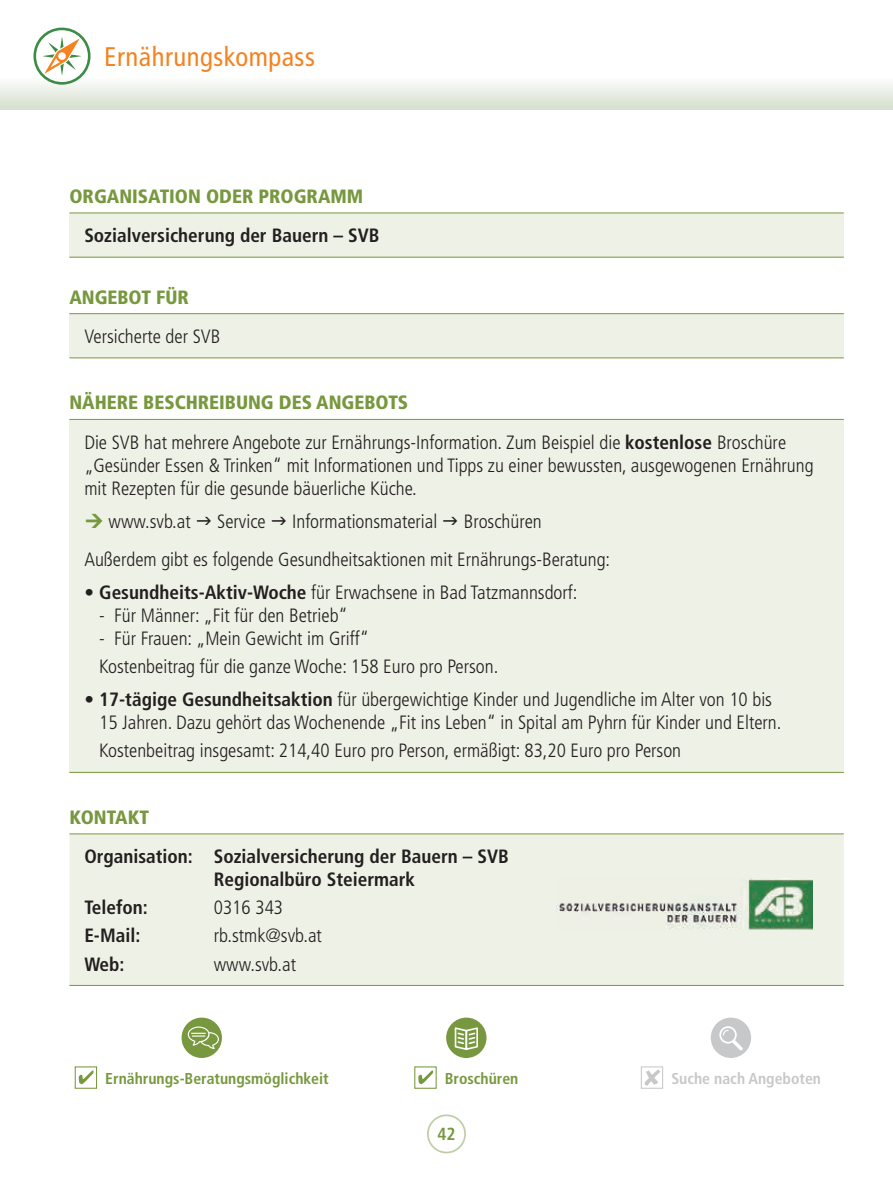
<style>
.page{position:relative;width:893px;height:1191px;background:#fff}
.page>*{position:absolute;margin:0;border:0;box-sizing:border-box;transform-origin:0 0}
.t1{font:condensed 26.95px "Frutiger";letter-spacing:.02em;color:#f58220}
.t2{font:300 condensed 19.25px/23.1px "Frutiger";color:#231f20}
.t3{font:700 condensed 19.25px/23.1px "Frutiger";color:#231f20}
.t4{font:900 condensed 19.25px "Frutiger";color:#77983e}
.t5{font:700 condensed 17.5px "Frutiger";color:#77983e}
.t6{font:700 condensed 15.75px "Frutiger";color:#77983e}
.t7{font:700 condensed 15.75px "Frutiger";color:#c7c8ca}
.s1{font-weight:900;color:#77983e}
.s2{font-weight:700}
</style>
<div class="page">
<div style="left:0;top:55px;width:893px;height:54px;background:linear-gradient(to bottom,#fff,#dce4d6)"></div>
<div style="left:427px;top:1114px;width:39px;height:39px;border:2px solid #c0cea6;border-radius:50%"></div>
<svg style="left:33px;top:27px;width:58px;height:58px"></svg>
<div style="left:69px;top:213px;width:775px;height:44px;background:#eef1e5"></div>
<hr style="left:69px;top:213px;width:775px;height:1px;background:#77983e">
<hr style="left:69px;top:257px;width:775px;height:1px;background:#77983e">
<div style="left:69px;top:314px;width:775px;height:44px;background:#eef1e5"></div>
<hr style="left:69px;top:313px;width:775px;height:1px;background:#77983e">
<hr style="left:69px;top:357px;width:775px;height:1px;background:#77983e">
<div style="left:69px;top:419px;width:775px;height:353px;background:#eef1e5"></div>
<hr style="left:69px;top:419px;width:775px;height:1px;background:#77983e">
<hr style="left:69px;top:772px;width:775px;height:1px;background:#77983e">
<div style="left:69px;top:834px;width:775px;height:151px;background:#eef1e5"></div>
<hr style="left:69px;top:833px;width:449px;height:1px;background:#77983e">
<hr style="left:518px;top:833px;width:326px;height:1px;background:#77983e">
<hr style="left:69px;top:985px;width:449px;height:1px;background:#77983e">
<hr style="left:518px;top:985px;width:326px;height:1px;background:#77983e">
<img style="left:557px;top:879px;width:256px;height:50px">
<div style="left:182px;top:1017px;width:40px;height:41px;background:#77983e;border-radius:50%"></div>
<svg style="left:188px;top:1026px;width:31px;height:23px"></svg>
<div style="left:75px;top:1066px;width:22px;height:22px;border:1px solid #77983e"></div>
<svg style="left:79px;top:1070px;width:15px;height:14px"></svg>
<div style="left:446px;top:1017px;width:40px;height:41px;background:#77983e;border-radius:50%"></div>
<svg style="left:454px;top:1027px;width:24px;height:23px"></svg>
<div style="left:414px;top:1066px;width:23px;height:22px;border:1px solid #77983e"></div>
<svg style="left:418px;top:1070px;width:15px;height:14px"></svg>
<div style="left:711px;top:1017px;width:40px;height:41px;background:#c7c8ca;border-radius:50%"></div>
<div style="left:719px;top:1026px;width:18px;height:17px;border:2px solid #fff;border-radius:50%"></div>
<svg style="left:722px;top:1029px;width:24px;height:24px"></svg>
<svg style="left:645px;top:1069px;width:15px;height:17px"></svg>
<div style="left:641px;top:1066px;width:22px;height:22px;border:1px solid #c7c8ca"></div>
<h1 class="t1" style="left:104px;top:41px;width:212px">Ernährungskompass</h1>
<p class="t4" style="left:69px;top:185px;width:295px">ORGANISATION ODER PROGRAMM</p>
<p class="t3" style="left:84px;top:224px;width:297px">Sozialversicherung der Bauern – SVB</p>
<p class="t4" style="left:69px;top:285px;width:121px">ANGEBOT FÜR</p>
<p class="t2" style="left:84px;top:325px;width:138px">Versicherte der SVB</p>
<p class="t2" style="left:84px;top:383px;width:703px;line-height:39.2px;text-indent:-15px"><span class="s1">NÄHERE BESCHREIBUNG DES ANGEBOTS<br></span>Die SVB hat mehrere Angebote zur Ernährungs-Information. Zum Beispiel die <span class="s2">kostenlose</span> Broschüre</p>
<p class="t2" style="left:84px;top:454px;width:731px">„Gesünder Essen &amp; Trinken“ mit Informationen und Tipps zu einer bewussten, ausgewogenen Ernährung mit Rezepten für die gesunde bäuerliche Küche.</p>
<p class="t2" style="left:109px;top:510px;width:84px">www.svb.at</p>
<p class="t2" style="left:217px;top:510px;width:50px">Service</p>
<p class="t2" style="left:292px;top:510px;width:147px">Informationsmaterial</p>
<p class="t2" style="left:84px;top:502px;width:527px;line-height:38px;text-indent:379px">Broschüren<br>Außerdem gibt es folgende Gesundheitsaktionen mit Ernährungs-Beratung:</p>
<p class="t2" style="left:84px;top:581px;width:495px">• <span class="s2">Gesundheits-Aktiv-Woche</span> für Erwachsene in Bad Tatzmannsdorf:</p>
<p class="t2" style="left:99px;top:604px;width:250px">- Für Männer: „Fit für den Betrieb“</p>
<p class="t2" style="left:99px;top:625px;width:401px;line-height:28px">- Für Frauen: „Mein Gewicht im Griff“<br>Kostenbeitrag für die ganze Woche: 158 Euro pro Person.</p>
<p class="t2" style="left:99px;top:688px;width:684px;text-indent:-15px">• <span class="s2">17-tägige Gesundheitsaktion</span> für übergewichtige Kinder und Jugendliche im Alter von 10 bis<br>15 Jahren. Dazu gehört das Wochenende „Fit ins Leben“ in Spital am Pyhrn für Kinder und Eltern.</p>
<p class="t2" style="left:99px;top:739px;width:583px">Kostenbeitrag insgesamt: 214,40 Euro pro Person, ermäßigt: 83,20 Euro pro Person</p>
<p class="t4" style="left:69px;top:805px;width:81px">KONTAKT</p>
<p class="t3" style="left:214px;top:845px;width:297px;text-indent:-129px">Organisation: Sozialversicherung der Bauern – SVB<br>Regionalbüro Steiermark</p>
<p class="t3" style="left:84px;top:896px;width:65px">Telefon:</p>
<p class="t2" style="left:214px;top:896px;width:71px">0316 343</p>
<p class="t3" style="left:84px;top:924px;width:58px">E-Mail:</p>
<p class="t2" style="left:214px;top:924px;width:110px">rb.stmk@svb.at</p>
<p class="t3" style="left:84px;top:952px;width:42px">Web:</p>
<p class="t2" style="left:214px;top:952px;width:84px">www.svb.at</p>
<p class="t6" style="left:105px;top:1068px;width:225px">Ernährungs-Beratungsmöglichkeit</p>
<p class="t6" style="left:445px;top:1068px;width:75px">Broschüren</p>
<p class="t7" style="left:671px;top:1068px;width:151px">Suche nach Angeboten</p>
<p class="t5" style="left:437px;top:1123px;width:20px">42</p>
</div>
